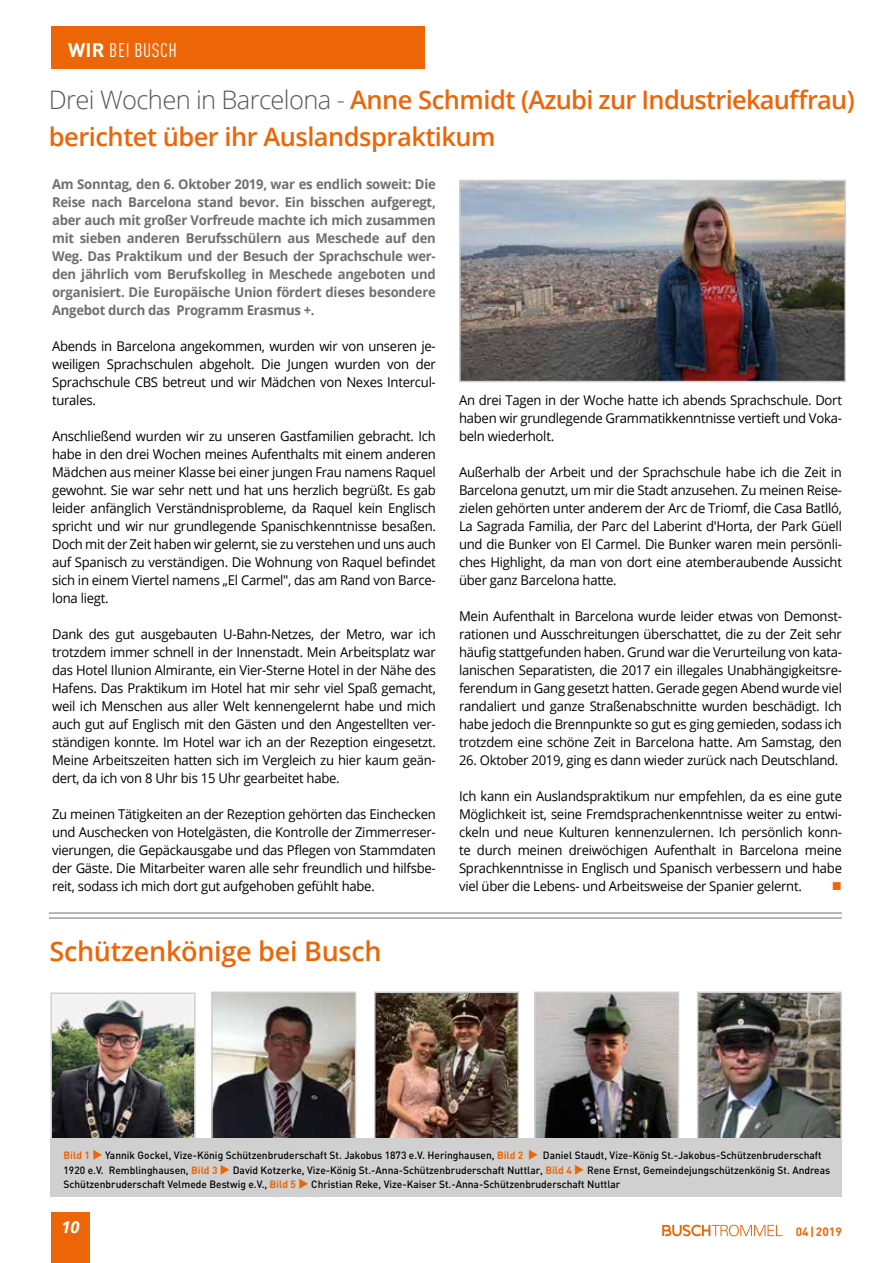
<style>
.page{position:relative;width:893px;height:1263px;background:#fff}
.page>*{position:absolute;margin:0;border:0;box-sizing:border-box;transform-origin:0 0}
.t1{font:600 27px "Open Sans";letter-spacing:-.01em;color:#ec6608}
.t2{font:600 25.5px/37.5px "Open Sans";letter-spacing:-.02em;color:#ec6608}
.t3{font:19.5px "DIN Cond";letter-spacing:.03em;color:#fff}
.t4{font:italic 700 16.5px "Open Sans";color:#fff}
.t5{font:13.5px/18px "Open Sans";letter-spacing:-.02em;color:#000;text-align:justify}
.t6{font:700 13.5px/18px "Open Sans";letter-spacing:-.02em;color:#706f6f;text-align:justify}
.t7{font:13.5px "Wingdings";color:#ec6608}
.t8{font:700 12px "DIN";color:#ec6608}
.t9{font:500 10.5px/14.4px "DIN";color:#000}
.s1{font-family:"DIN";font-weight:700}
.s2{font-weight:300;color:#575756}
.s3{font-weight:700;color:#ec6608}
.s4{color:#ec6608}
</style>
<div class="page">
<img style="left:53px;top:995px;width:140px;height:144px">
<div style="left:50px;top:992px;width:146px;height:166px;border:2px solid #d0d0d0"></div>
<img style="left:214px;top:994px;width:139px;height:145px">
<div style="left:211px;top:991px;width:145px;height:169px;border:2px solid #d0d0d0"></div>
<img style="left:537px;top:994px;width:139px;height:145px">
<div style="left:534px;top:991px;width:145px;height:169px;border:2px solid #d0d0d0"></div>
<img style="left:700px;top:994px;width:139px;height:145px">
<div style="left:697px;top:991px;width:145px;height:169px;border:2px solid #d0d0d0"></div>
<img style="left:377px;top:994px;width:139px;height:145px">
<div style="left:374px;top:991px;width:145px;height:169px;border:2px solid #d0d0d0"></div>
<div style="left:51px;top:1139px;width:791px;height:58px;background:#d0d0d0"></div>
<div style="left:51px;top:1212px;width:39px;height:51px;background:#ec6608"></div>
<div style="left:51px;top:27px;width:373px;height:42px;background:#ec6608"></div>
<svg style="left:662px;top:1225px;width:121px;height:11px"></svg>
<hr style="left:49px;top:917px;width:793px;height:1px;background:#706f6f">
<hr style="left:49px;top:912px;width:793px;height:1px;background:#706f6f">
<img style="left:462px;top:183px;width:381px;height:196px">
<div style="left:459px;top:180px;width:387px;height:202px;border:2px solid #d0d0d0"></div>
<h3 class="t3" style="left:68px;top:39px;width:110px"><span class="s1">WIR</span> BEI BUSCH</h3>
<h2 class="t2" style="left:49px;top:80px;width:807px"><span class="s2">Drei Wochen in Barcelona -</span> Anne Schmidt (Azubi zur Industriekauffrau) berichtet über ihr Auslandspraktikum</h2>
<p class="t6" style="left:52px;top:175px;width:385px">Am Sonntag, den 6. Oktober 2019, war es endlich soweit: Die Reise nach Barcelona stand bevor. Ein bisschen aufgeregt, aber auch mit großer Vorfreude machte ich mich zusammen mit sieben anderen Berufsschülern aus Meschede auf den Weg. Das Praktikum und der Besuch der Sprachschule wer&shy;den jährlich vom Berufskolleg in Meschede angeboten und organisiert. Die Europäische Union fördert dieses besondere Angebot durch das Programm Erasmus +.</p>
<p class="t5" style="left:52px;top:337px;width:385px">Abends in Barcelona angekommen, wurden wir von unseren je&shy;weiligen Sprachschulen abgeholt. Die Jungen wurden von der Sprachschule CBS betreut und wir Mädchen von Nexes Intercul&shy;turales.</p>
<p class="t5" style="left:52px;top:427px;width:385px">Anschließend wurden wir zu unseren Gastfamilien gebracht. Ich habe in den drei Wochen meines Aufenthalts mit einem anderen Mädchen aus meiner Klasse bei einer jungen Frau namens Raquel gewohnt. Sie war sehr nett und hat uns herzlich begrüßt. Es gab leider anfänglich Verständnisprobleme, da Raquel kein Englisch spricht und wir nur grundlegende Spanischkenntnisse besaßen.<br>Doch mit der Zeit haben wir gelernt, sie zu verstehen und uns auch auf Spanisch zu verständigen. Die Wohnung von Raquel befindet sich in einem Viertel namens „El Carmel", das am Rand von Barce&shy;lona liegt.</p>
<p class="t5" style="left:52px;top:625px;width:385px">Dank des gut ausgebauten U-Bahn-Netzes, der Metro, war ich trotzdem immer schnell in der Innenstadt. Mein Arbeitsplatz war das Hotel Ilunion Almirante, ein Vier-Sterne Hotel in der Nähe des Hafens. Das Praktikum im Hotel hat mir sehr viel Spaß gemacht, weil ich Menschen aus aller Welt kennengelernt habe und mich auch gut auf Englisch mit den Gästen und den Angestellten ver&shy;ständigen konnte. Im Hotel war ich an der Rezeption eingesetzt.<br>Meine Arbeitszeiten hatten sich im Vergleich zu hier kaum geän&shy;dert, da ich von 8 Uhr bis 15 Uhr gearbeitet habe.</p>
<p class="t5" style="left:52px;top:805px;width:385px">Zu meinen Tätigkeiten an der Rezeption gehörten das Einchecken und Auschecken von Hotelgästen, die Kontrolle der Zimmerreser&shy;vierungen, die Gepäckausgabe und das Pflegen von Stammdaten der Gäste. Die Mitarbeiter waren alle sehr freundlich und hilfsbe&shy;reit, sodass ich mich dort gut aufgehoben gefühlt habe.</p>
<h1 class="t1" style="left:49px;top:933px;width:334px">Schützenkönige bei Busch</h1>
<p class="t5" style="left:459px;top:391px;width:384px">An drei Tagen in der Woche hatte ich abends Sprachschule. Dort haben wir grundlegende Grammatikkenntnisse vertieft und Voka&shy;beln wiederholt.</p>
<p class="t5" style="left:459px;top:463px;width:384px">Außerhalb der Arbeit und der Sprachschule habe ich die Zeit in Barcelona genutzt, um mir die Stadt anzusehen. Zu meinen Reise&shy;zielen gehörten unter anderem der Arc de Triomf, die Casa Batlló, La Sagrada Familia, der Parc del Laberint d'Horta, der Park Güell und die Bunker von El Carmel. Die Bunker waren mein persönli&shy;ches Highlight, da man von dort eine atemberaubende Aussicht über ganz Barcelona hatte.</p>
<p class="t5" style="left:459px;top:607px;width:384px">Mein Aufenthalt in Barcelona wurde leider etwas von Demonst&shy;rationen und Ausschreitungen überschattet, die zu der Zeit sehr häufig stattgefunden haben. Grund war die Verurteilung von kata&shy;lanischen Separatisten, die 2017 ein illegales Unabhängigkeitsre&shy;ferendum in Gang gesetzt hatten. Gerade gegen Abend wurde viel randaliert und ganze Straßenabschnitte wurden beschädigt. Ich habe jedoch die Brennpunkte so gut es ging gemieden, sodass ich trotzdem eine schöne Zeit in Barcelona hatte. Am Samstag, den</p>
<p class="t5" style="left:459px;top:751px;width:381px">26. Oktober 2019, ging es dann wieder zurück nach Deutschland.</p>
<p class="t5" style="left:459px;top:787px;width:384px">Ich kann ein Auslandspraktikum nur empfehlen, da es eine gute Möglichkeit ist, seine Fremdsprachenkenntnisse weiter zu entwi&shy;ckeln und neue Kulturen kennenzulernen. Ich persönlich konn&shy;te durch meinen dreiwöchigen Aufenthalt in Barcelona meine Sprachkenntnisse in Englisch und Spanisch verbessern und habe viel über die Lebens- und Arbeitsweise der Spanier gelernt.</p>
<p class="t7" style="left:832px;top:879px;width:12px">■</p>
<p class="t9" style="left:64px;top:1148px;width:768px"><span class="s3">Bild 1</span> <span class="s4">◆</span> Yannik Gockel, Vize-König Schützenbruderschaft St. Jakobus 1873 e.V. Heringhausen, <span class="s3">Bild 2</span> <span class="s4">◆</span> Daniel Staudt, Vize-König St.-Jakobus-Schützenbruderschaft<br>1920 e.V. Remblinghausen, <span class="s3">Bild 3</span> <span class="s4">◆</span> David Kotzerke, Vize-König St.-Anna-Schützenbruderschaft Nuttlar, <span class="s3">Bild 4</span> <span class="s4">◆</span> Rene Ernst, Gemeindejungschützenkönig St. Andreas<br>Schützenbruderschaft Velmede Bestwig e.V., <span class="s3">Bild 5</span> <span class="s4">◆</span> Christian Reke, Vize-Kaiser St.-Anna-Schützenbruderschaft Nuttlar</p>
<p class="t4" style="left:61px;top:1215px;width:20px">10</p>
<p class="t8" style="left:796px;top:1224px;width:48px">04|2019</p>
</div>
